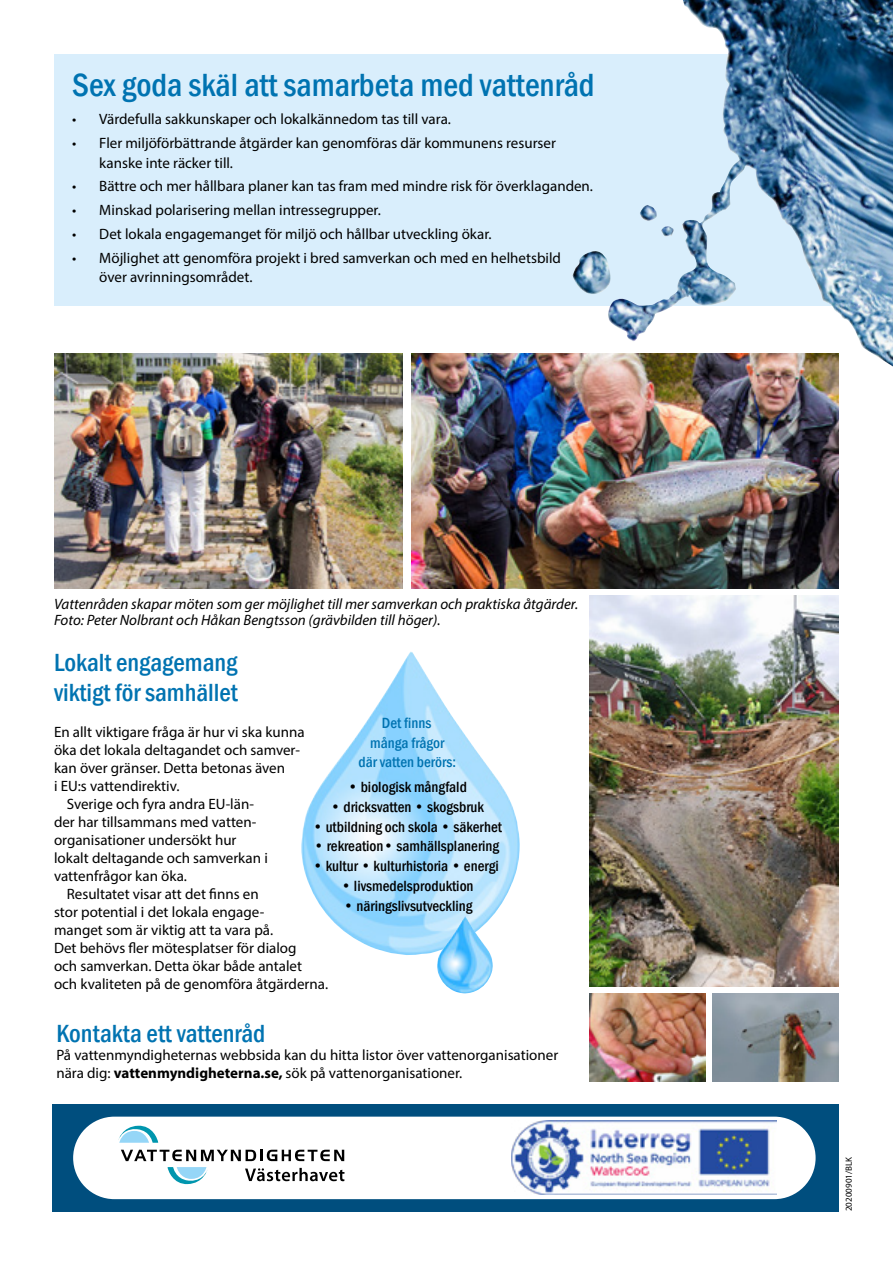
<style>
.page{position:relative;width:893px;height:1263px;background:#fff}
.page>*{position:absolute;margin:0;border:0;box-sizing:border-box;transform-origin:0 0}
.Mellanrubrik{font:500 condensed 33px "Franklin Gothic";color:#0073b1}
.Mellanrubrik-2{font:500 condensed 25.5px/30px "Franklin Gothic";color:#0073b1}
.Mellanrubrik-3{font:500 condensed 15.15px "Franklin Gothic";color:#000}
.Mellanrubrik-4{font:500 condensed 15.15px/19.8px "Franklin Gothic";color:#0073b1;text-align:center}
.Brödtext{font:15px/18px "Myriad Pro";color:#000}
.Brödtext_utan_indrag{font:15px/18px "Myriad Pro";color:#000}
.Bildtext{font:italic 15px/16.5px "Myriad Pro";color:#000}
.Faktatext{font:9px "Myriad Pro";color:#000}
.s1{font-weight:700}
</style>
<div class="page">
<div style="left:52px;top:1104px;width:787px;height:107px;background:#004e7e"></div>
<div style="left:73px;top:1117px;width:743px;height:82px;background:#fff;border-radius:41px"></div>
<img style="left:511px;top:1120px;width:265px;height:75px">
<svg style="left:245px;top:1168px;width:99px;height:13px"></svg>
<svg style="left:121px;top:1150px;width:223px;height:11px"></svg>
<svg style="left:118px;top:1126px;width:40px;height:17px"></svg>
<svg style="left:168px;top:1167px;width:39px;height:17px"></svg>
<div style="left:54px;top:54px;width:785px;height:252px;background:#d9eefc"></div>
<img style="left:605px;top:0;width:288px;height:366px">
<img style="left:301px;top:651px;width:219px;height:304px">
<img style="left:437px;top:916px;width:56px;height:77px">
<img style="left:590px;top:596px;width:249px;height:390px">
<img style="left:713px;top:994px;width:126px;height:87px">
<img style="left:412px;top:353px;width:427px;height:235px">
<img style="left:590px;top:994px;width:116px;height:87px">
<img style="left:54px;top:353px;width:349px;height:235px">
<p class="Mellanrubrik" style="left:72px;top:64px;width:524px">Sex goda skäl att samarbeta med vattenråd</p>
<p class="Brödtext" style="left:72px;top:110px;width:380px">• Värdefulla sakkunskaper och lokalkännedom tas till vara.</p>
<p class="Brödtext" style="left:99px;top:133px;width:458px;line-height:19.5px;text-indent:-27px">• Fler miljöförbättrande åtgärder kan genomföras där kommunens resurser kanske inte räcker till.</p>
<p class="Brödtext" style="left:72px;top:177px;width:522px">• Bättre och mer hållbara planer kan tas fram med mindre risk för överklaganden.</p>
<p class="Brödtext" style="left:72px;top:201px;width:310px">• Minskad polarisering mellan intressegrupper.</p>
<p class="Brödtext" style="left:72px;top:224px;width:421px">• Det lokala engagemanget för miljö och hållbar utveckling ökar.</p>
<p class="Brödtext" style="left:99px;top:247px;width:463px;line-height:19.5px;text-indent:-27px">• Möjlighet att genomföra projekt i bred samverkan och med en helhetsbild över avrinningsområdet.</p>
<p class="Bildtext" style="left:54px;top:595px;width:526px">Vattenråden skapar möten som ger möjlighet till mer samverkan och praktiska åtgärder.<br>Foto: Peter Nolbrant och Håkan Bengtsson (grävbilden till höger).</p>
<p class="Mellanrubrik-2" style="left:54px;top:648px;width:185px">Lokalt engagemang viktigt för samhället</p>
<p class="Brödtext_utan_indrag" style="left:54px;top:723px;width:252px">En allt viktigare fråga är hur vi ska kunna öka det lokala deltagandet och samver&shy;kan över gränser. Detta betonas även<br>i EU:s vattendirektiv.</p>
<p class="Brödtext" style="left:54px;top:795px;width:215px;text-indent:13px">Sverige och fyra andra EU-län&shy;der har tillsammans med vatten&shy;organisationer undersökt hur lokalt deltagande och samverkan i vattenfrågor kan öka.</p>
<p class="Brödtext" style="left:54px;top:885px;width:276px;text-indent:13px">Resultatet visar att det finns en<br>stor potential i det lokala engage-<br>manget som är viktig att ta vara på.<br>Det behövs fler mötesplatser för dialog<br>och samverkan. Detta ökar både antalet och kvaliteten på de genomföra åtgärderna.</p>
<p class="Mellanrubrik-4" style="left:358px;top:713px;width:99px">Det finns<br>många frågor<br>där vatten berörs:</p>
<p class="Mellanrubrik-3" style="left:348px;top:777px;width:121px">• biologisk mångfald</p>
<p class="Mellanrubrik-3" style="left:330px;top:797px;width:155px">• dricksvatten • skogsbruk</p>
<p class="Mellanrubrik-3" style="left:313px;top:817px;width:191px">• utbildning och skola • säkerhet</p>
<p class="Mellanrubrik-3" style="left:314px;top:836px;width:187px">• rekreation• samhällsplanering</p>
<p class="Mellanrubrik-3" style="left:313px;top:856px;width:188px">• kultur • kulturhistoria • energi</p>
<p class="Mellanrubrik-3" style="left:341px;top:876px;width:134px">• livsmedelsproduktion</p>
<p class="Mellanrubrik-3" style="left:344px;top:896px;width:130px">• näringslivsutveckling</p>
<p class="Mellanrubrik-2" style="left:56px;top:1018px;width:210px">Kontakta ett vattenråd</p>
<p class="Brödtext_utan_indrag" style="left:56px;top:1045px;width:503px">På vattenmyndigheternas webbsida kan du hitta listor över vattenorganisationer nära dig: <span class="s1">vattenmyndigheterna.se,</span> sök på vattenorganisationer.</p>
<p class="Faktatext" style="left:843px;top:1211px;width:56px;rotate:-90deg">20200901/BLK</p>
</div>
